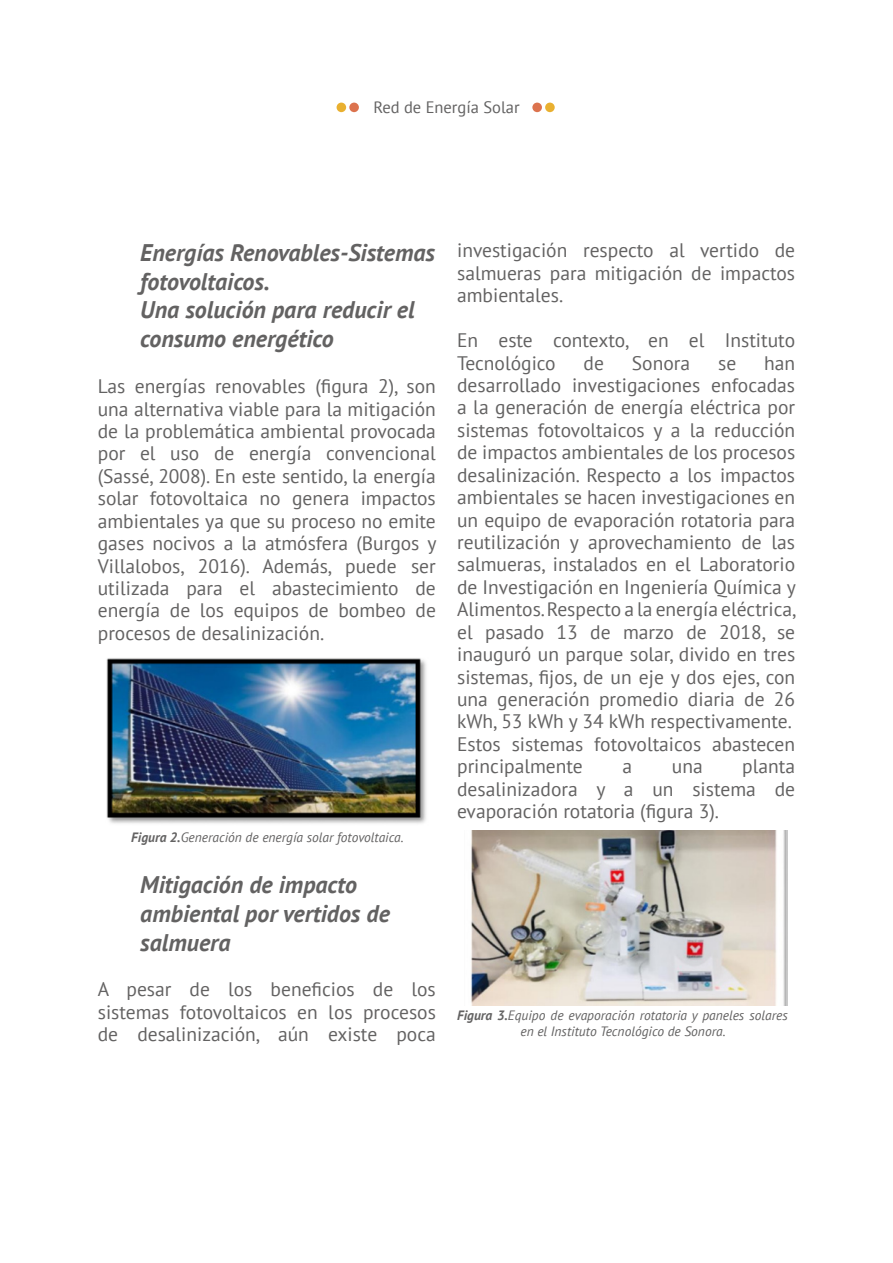
<style>
.page{position:relative;width:893px;height:1263px;background:#fff}
.page>*{position:absolute;margin:0;border:0;box-sizing:border-box;transform-origin:0 0}
.t1{font:italic 700 24px/28.8px "PT Sans";color:#636262}
.t2{font:19.5px/22.4px "PT Sans";color:#636262;text-align:justify}
.t3{font:16.5px "PT Sans";color:#636262}
.t4{font:italic 13.5px/16.2px "PT Sans";color:#636262;text-align:center}
.s1{font-weight:700}
</style>
<div class="page">
<div style="left:337px;top:103px;width:9px;height:9px;background:#e9b030;border-radius:50%"></div>
<div style="left:545px;top:103px;width:10px;height:9px;background:#e9b030;border-radius:50%"></div>
<div style="left:349px;top:103px;width:10px;height:9px;background:#dc734e;border-radius:50%"></div>
<div style="left:532px;top:103px;width:10px;height:9px;background:#dc734e;border-radius:50%"></div>
<img style="left:106px;top:658px;width:320px;height:166px">
<img style="left:471px;top:831px;width:317px;height:175px">
<p class="t3" style="left:373px;top:96px;width:148px">Red de Energía Solar</p>
<p class="t1" style="left:140px;top:238px;width:296px">Energías Renovables-Sistemas fotovoltaicos.</p>
<p class="t1" style="left:140px;top:295px;width:276px">Una solución para reducir el</p>
<p class="t1" style="left:140px;top:324px;width:195px">consumo energético</p>
<p class="t2" style="left:98px;top:375px;width:340px">Las energías renovables (figura 2), son una alternativa viable para la mitigación de la problemática ambiental provocada por el uso de energía convencional (Sassé, 2008). En este sentido, la energía solar fotovoltaica no genera impactos ambientales ya que su proceso no emite gases nocivos a la atmósfera (Burgos y Villalobos, 2016). Además, puede ser utilizada para el abastecimiento de energía de los equipos de bombeo de procesos de desalinización.</p>
<p class="t4" style="left:131px;top:828px;width:274px"><span class="s1">Figura 2.</span>Generación de energía solar fotovoltaica.</p>
<p class="t1" style="left:140px;top:870px;width:251px">Mitigación de impacto ambiental por vertidos de salmuera</p>
<p class="t2" style="left:98px;top:978px;width:340px">A pesar de los beneficios de los sistemas fotovoltaicos en los procesos de desalinización, aún existe poca</p>
<p class="t2" style="left:457px;top:239px;width:340px">investigación respecto al vertido de salmueras para mitigación de impactos ambientales.</p>
<p class="t2" style="left:457px;top:329px;width:340px">En este contexto, en el Instituto<br>Tecnológico</p>
<p class="t2" style="left:584px;top:351px;width:22px">de</p>
<p class="t2" style="left:632px;top:351px;width:60px">Sonora</p>
<p class="t2" style="left:718px;top:351px;width:20px">se</p>
<p class="t2" style="left:457px;top:351px;width:340px;text-indent:307px">han desarrollado investigaciones enfocadas a la generación de energía eléctrica por sistemas fotovoltaicos y a la reducción de impactos ambientales de los procesos</p>
<p class="t2" style="left:457px;top:463px;width:340px">desalinización. Respecto a los impactos ambientales se hacen investigaciones en</p>
<p class="t2" style="left:457px;top:508px;width:340px">un equipo de evaporación rotatoria para reutilización y aprovechamiento de las salmueras, instalados en el Laboratorio de Investigación en Ingeniería Química y</p>
<p class="t2" style="left:457px;top:598px;width:341px">Alimentos. Respecto a la energía eléctrica, el pasado 13 de marzo de 2018, se inauguró un parque solar, divido en tres sistemas, fijos, de un eje y dos ejes, con una generación promedio diaria de 26 kWh, 53 kWh y 34 kWh respectivamente.</p>
<p class="t2" style="left:457px;top:732px;width:340px">Estos sistemas fotovoltaicos abastecen principalmente</p>
<p class="t2" style="left:457px;top:755px;width:340px;text-indent:285px">planta desalinizadora y a un sistema de evaporación rotatoria (figura 3).</p>
<p class="t2" style="left:622px;top:755px;width:11px">a</p>
<p class="t2" style="left:672px;top:755px;width:32px">una</p>
<p class="t4" style="left:457px;top:1007px;width:332px"><span class="s1">Figura 3.</span>Equipo de evaporación rotatoria y paneles solares en el Instituto Tecnológico de Sonora.</p>
</div>
